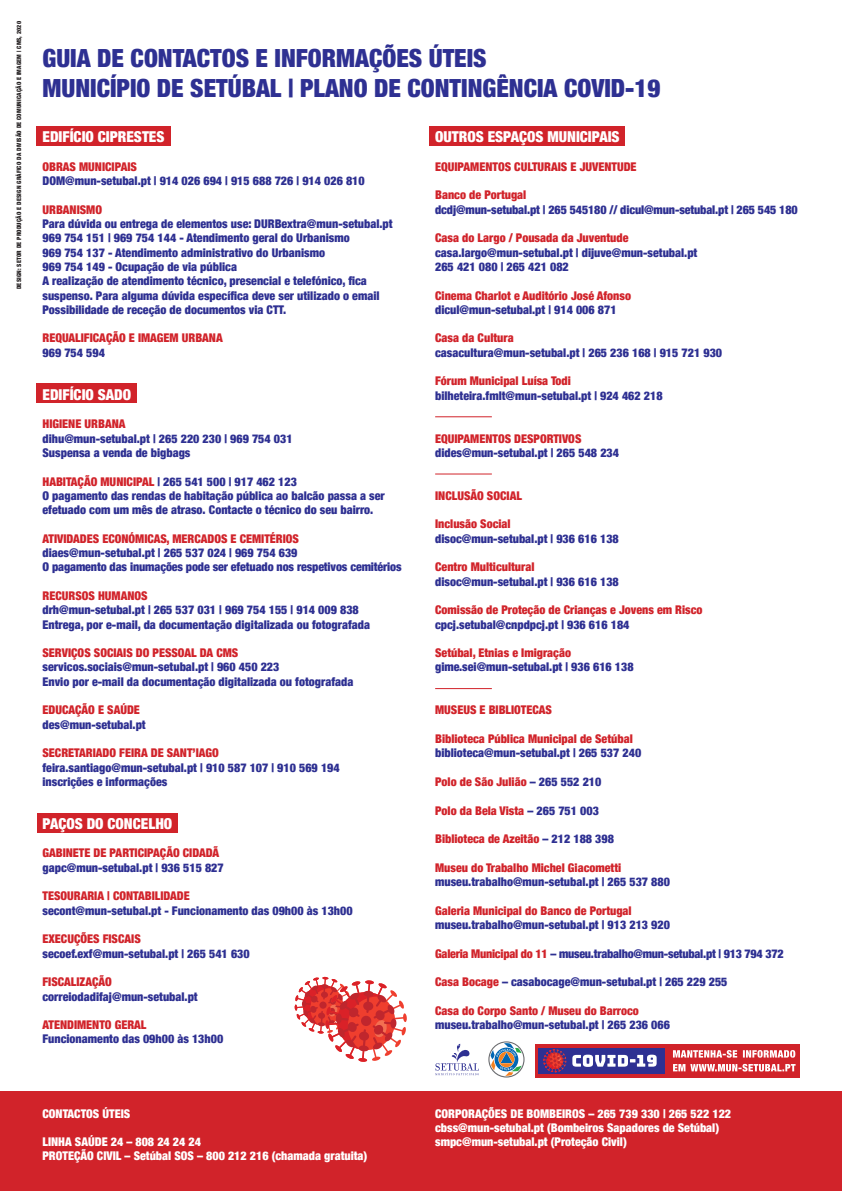
<style>
.page{position:relative;width:842px;height:1191px;background:#fff}
.page>*{position:absolute;margin:0;border:0;box-sizing:border-box;transform-origin:0 0}
.t1{font:900 condensed 25px "Helvetica Neue";color:#2e3092}
.t2{font:900 condensed 15px "Helvetica Neue";color:#fff}
.t3{font:900 condensed 12px/14.3px "Helvetica Neue";color:#2e3092}
.t4{font:900 condensed 12px "Helvetica Neue";color:#d1232a}
.t5{font:900 condensed 12px "Helvetica Neue";color:#fff}
.t6{font:900 condensed 12px "Helvetica Neue";letter-spacing:-.02em;color:#2e3092}
.t7{font:900 condensed 6px "Helvetica Neue";letter-spacing:.03em;color:#231f20}
.s1{color:#d1232a}
.s2{color:#2e3092}
</style>
<div class="page">
<div style="left:429px;top:126px;width:195px;height:20px;background:#d1232a"></div>
<div style="left:37px;top:126px;width:134px;height:20px;background:#d1232a"></div>
<div style="left:37px;top:813px;width:140px;height:20px;background:#d1232a"></div>
<div style="left:37px;top:383px;width:100px;height:20px;background:#d1232a"></div>
<div style="left:0;top:1091px;width:842px;height:100px;background:#d1232a"></div>
<hr style="left:435px;top:416px;width:57px;height:1px;background:#d1232a">
<hr style="left:435px;top:473px;width:57px;height:1px;background:#d1232a">
<hr style="left:435px;top:688px;width:57px;height:1px;background:#d1232a">
<div style="left:535px;top:1044px;width:264px;height:33px;background:#d1232a"></div>
<div style="left:539px;top:1047px;width:126px;height:26px;background:#2e3092"></div>
<svg style="left:572px;top:1054px;width:85px;height:13px"></svg>
<svg style="left:543px;top:1049px;width:23px;height:23px"></svg>
<svg style="left:673px;top:1050px;width:122px;height:7px"></svg>
<svg style="left:673px;top:1063px;width:122px;height:8px"></svg>
<svg style="left:435px;top:1043px;width:44px;height:32px"></svg>
<svg style="left:488px;top:1041px;width:36px;height:36px"></svg>
<svg style="left:489px;top:1042px;width:34px;height:34px"></svg>
<svg style="left:490px;top:1043px;width:32px;height:32px"></svg>
<svg style="left:295px;top:976px;width:112px;height:86px"></svg>
<p class="t7" style="left:14px;top:289px;width:269px;rotate:-90deg">DESIGN: SETOR DE PRODUÇÃO E DESIGN GRÁFICO DA DIVISÃO DE COMUNICAÇÃO E IMAGEM | CMS, 2020</p>
<p class="t1" style="left:43px;top:37px;width:446px">GUIA DE CONTACTOS E INFORMAÇÕES ÚTEIS</p>
<p class="t1" style="left:43px;top:67px;width:619px">MUNICÍPIO DE SETÚBAL | PLANO DE CONTINGÊNCIA COVID-19</p>
<p class="t2" style="left:43px;top:124px;width:123px">EDIFÍCIO CIPRESTES</p>
<p class="t4" style="left:43px;top:157px;width:96px">OBRAS MUNICIPAIS</p>
<p class="t3" style="left:43px;top:173px;width:324px">DOM@mun-setubal.pt | 914 026 694 | 915 688 726 | 914 026 810</p>
<p class="t4" style="left:43px;top:199px;width:61px">URBANISMO</p>
<p class="t3" style="left:43px;top:216px;width:352px">Para dúvida ou entrega de elementos use: DURBextra@mun-setubal.pt</p>
<p class="t3" style="left:43px;top:230px;width:309px">969 754 151 | 969 754 144 - Atendimento geral do Urbanismo</p>
<p class="t3" style="left:43px;top:244px;width:284px">969 754 137 - Atendimento administrativo do Urbanismo</p>
<p class="t3" style="left:43px;top:259px;width:196px">969 754 149 - Ocupação de via pública</p>
<p class="t3" style="left:43px;top:273px;width:339px">A realização de atendimento técnico, presencial e telefónico, fica suspenso. Para alguma dúvida específica deve ser utilizado o email</p>
<p class="t3" style="left:43px;top:302px;width:245px">Possibilidade de receção de documentos via CTT.</p>
<p class="t4" style="left:43px;top:328px;width:182px">REQUALIFICAÇÃO E IMAGEM URBANA</p>
<p class="t3" style="left:43px;top:345px;width:64px">969 754 594</p>
<p class="t2" style="left:43px;top:382px;width:90px">EDIFÍCIO SADO</p>
<p class="t4" style="left:43px;top:414px;width:84px">HIGIENE URBANA</p>
<p class="t3" style="left:43px;top:430px;width:252px">dihu@mun-setubal.pt | 265 220 230 | 969 754 031</p>
<p class="t3" style="left:43px;top:445px;width:149px">Suspensa a venda de bigbags</p>
<p class="t3" style="left:43px;top:473px;width:256px"><span class="s1">HABITAÇÃO MUNICIPAL</span> | 265 541 500 | 917 462 123</p>
<p class="t3" style="left:43px;top:488px;width:344px">O pagamento das rendas de habitação pública ao balcão passa a ser efetuado com um mês de atraso. Contacte o técnico do seu bairro.</p>
<p class="t4" style="left:43px;top:528px;width:258px">ATIVIDADES ECONÓMICAS, MERCADOS E CEMITÉRIOS</p>
<p class="t3" style="left:43px;top:545px;width:256px">diaes@mun-setubal.pt | 265 537 024 | 969 754 639</p>
<p class="t3" style="left:43px;top:559px;width:361px">O pagamento das inumações pode ser efetuado nos respetivos cemitérios</p>
<p class="t4" style="left:43px;top:586px;width:107px">RECURSOS HUMANOS</p>
<p class="t3" style="left:43px;top:602px;width:318px">drh@mun-setubal.pt | 265 537 031 | 969 754 155 | 914 009 838</p>
<p class="t3" style="left:43px;top:616px;width:329px">Entrega, por e-mail, da documentação digitalizada ou fotografada</p>
<p class="t4" style="left:43px;top:643px;width:197px">SERVIÇOS SOCIAIS DO PESSOAL DA CMS</p>
<p class="t3" style="left:43px;top:659px;width:238px">servicos.sociais@mun-setubal.pt | 960 450 223</p>
<p class="t3" style="left:43px;top:673px;width:312px">Envio por e-mail da documentação digitalizada ou fotografada</p>
<p class="t4" style="left:43px;top:700px;width:99px">EDUCAÇÃO E SAÚDE</p>
<p class="t3" style="left:43px;top:716px;width:105px">des@mun-setubal.pt</p>
<p class="t4" style="left:43px;top:743px;width:178px">SECRETARIADO FEIRA DE SANT’IAGO</p>
<p class="t3" style="left:43px;top:759px;width:299px">feira.santiago@mun-setubal.pt | 910 587 107 | 910 569 194</p>
<p class="t3" style="left:43px;top:774px;width:126px">inscrições e informações</p>
<p class="t2" style="left:43px;top:811px;width:131px">PAÇOS DO CONCELHO</p>
<p class="t4" style="left:43px;top:843px;width:178px">GABINETE DE PARTICIPAÇÃO CIDADÃ</p>
<p class="t3" style="left:43px;top:859px;width:183px">gapc@mun-setubal.pt | 936 515 827</p>
<p class="t4" style="left:43px;top:886px;width:149px">TESOURARIA | CONTABILIDADE</p>
<p class="t3" style="left:43px;top:902px;width:312px">secont@mun-setubal.pt - Funcionamento das 09h00 às 13h00</p>
<p class="t4" style="left:43px;top:929px;width:100px">EXECUÇÕES FISCAIS</p>
<p class="t3" style="left:43px;top:945px;width:209px">secoef.exf@mun-setubal.pt | 265 541 630</p>
<p class="t4" style="left:43px;top:972px;width:71px">FISCALIZAÇÃO</p>
<p class="t3" style="left:43px;top:988px;width:157px">correiodadifaj@mun-setubal.pt</p>
<p class="t4" style="left:43px;top:1015px;width:105px">ATENDIMENTO GERAL</p>
<p class="t3" style="left:43px;top:1031px;width:182px">Funcionamento das 09h00 às 13h00</p>
<p class="t2" style="left:435px;top:124px;width:186px">OUTROS ESPAÇOS MUNICIPAIS</p>
<p class="t4" style="left:435px;top:157px;width:203px">EQUIPAMENTOS CULTURAIS E JUVENTUDE</p>
<p class="t4" style="left:435px;top:185px;width:93px">Banco de Portugal</p>
<p class="t3" style="left:435px;top:202px;width:364px">dcdj@mun-setubal.pt | 265 545180 // dicul@mun-setubal.pt | 265 545 180</p>
<p class="t4" style="left:435px;top:228px;width:195px">Casa do Largo / Pousada da Juventude</p>
<p class="t3" style="left:435px;top:244px;width:264px">casa.largo@mun-setubal.pt | dijuve@mun-setubal.pt</p>
<p class="t3" style="left:435px;top:259px;width:135px">265 421 080 | 265 421 082</p>
<p class="t4" style="left:435px;top:285px;width:197px">Cinema Charlot e Auditório José Afonso</p>
<p class="t3" style="left:435px;top:302px;width:183px">dicul@mun-setubal.pt | 914 006 871</p>
<p class="t4" style="left:435px;top:328px;width:80px">Casa da Cultura</p>
<p class="t3" style="left:435px;top:345px;width:288px">casacultura@mun-setubal.pt | 265 236 168 | 915 721 930</p>
<p class="t4" style="left:435px;top:371px;width:137px">Fórum Municipal Luísa Todi</p>
<p class="t3" style="left:435px;top:387px;width:229px">bilheteira.fmlt@mun-setubal.pt | 924 462 218</p>
<p class="t4" style="left:435px;top:428px;width:148px">EQUIPAMENTOS DESPORTIVOS</p>
<p class="t3" style="left:435px;top:445px;width:185px">dides@mun-setubal.pt | 265 548 234</p>
<p class="t4" style="left:435px;top:485px;width:88px">INCLUSÃO SOCIAL</p>
<p class="t4" style="left:435px;top:514px;width:77px">Inclusão Social</p>
<p class="t3" style="left:435px;top:530px;width:185px">disoc@mun-setubal.pt | 936 616 138</p>
<p class="t4" style="left:435px;top:557px;width:101px">Centro Multicultural</p>
<p class="t3" style="left:435px;top:573px;width:185px">disoc@mun-setubal.pt | 936 616 138</p>
<p class="t4" style="left:435px;top:600px;width:269px">Comissão de Proteção de Crianças e Jovens em Risco</p>
<p class="t3" style="left:435px;top:616px;width:196px">cpcj.setubal@cnpdpcj.pt | 936 616 184</p>
<p class="t4" style="left:435px;top:643px;width:137px">Setúbal, Etnias e Imigração</p>
<p class="t3" style="left:435px;top:659px;width:200px">gime.sei@mun-setubal.pt | 936 616 138</p>
<p class="t4" style="left:435px;top:700px;width:118px">MUSEUS E BIBLIOTECAS</p>
<p class="t4" style="left:435px;top:729px;width:199px">Biblioteca Pública Municipal de Setúbal</p>
<p class="t3" style="left:435px;top:745px;width:208px">biblioteca@mun-setubal.pt | 265 537 240</p>
<p class="t4" style="left:435px;top:771px;width:168px">Polo de São Julião <span class="s2">– 265 552 210</span></p>
<p class="t4" style="left:435px;top:800px;width:165px">Polo da Bela Vista <span class="s2">– 265 751 003</span></p>
<p class="t4" style="left:435px;top:829px;width:180px">Biblioteca de Azeitão <span class="s2">– 212 188 398</span></p>
<p class="t4" style="left:435px;top:857px;width:188px">Museu do Trabalho Michel Giacometti</p>
<p class="t3" style="left:435px;top:874px;width:236px">museu.trabalho@mun-setubal.pt | 265 537 880</p>
<p class="t4" style="left:435px;top:900px;width:198px">Galeria Municipal do Banco de Portugal</p>
<p class="t3" style="left:435px;top:917px;width:236px">museu.trabalho@mun-setubal.pt | 913 213 920</p>
<p class="t6" style="left:435px;top:943px;width:350px"><span class="s1">Galeria Municipal do 11</span> – museu.trabalho@mun-setubal.pt | 913 794 372</p>
<p class="t3" style="left:435px;top:974px;width:294px"><span class="s1">Casa Bocage</span> – casabocage@mun-setubal.pt | 265 229 255</p>
<p class="t4" style="left:435px;top:1000px;width:205px">Casa do Corpo Santo / Museu do Barroco</p>
<p class="t3" style="left:435px;top:1017px;width:236px">museu.trabalho@mun-setubal.pt | 265 236 066</p>
<p class="t5" style="left:43px;top:1103px;width:89px">CONTACTOS ÚTEIS</p>
<p class="t5" style="left:43px;top:1131px;width:160px">LINHA SAÚDE 24 – 808 24 24 24</p>
<p class="t5" style="left:43px;top:1145px;width:326px">PROTEÇÃO CIVIL – Setúbal SOS – 800 212 216 (chamada gratuita)</p>
<p class="t5" style="left:435px;top:1103px;width:297px">CORPORAÇÕES DE BOMBEIROS – 265 739 330 | 265 522 122</p>
<p class="t5" style="left:435px;top:1117px;width:285px">cbss@mun-setubal.pt (Bombeiros Sapadores de Setúbal)</p>
<p class="t5" style="left:435px;top:1131px;width:193px">smpc@mun-setubal.pt (Proteção Civil)</p>
</div>
